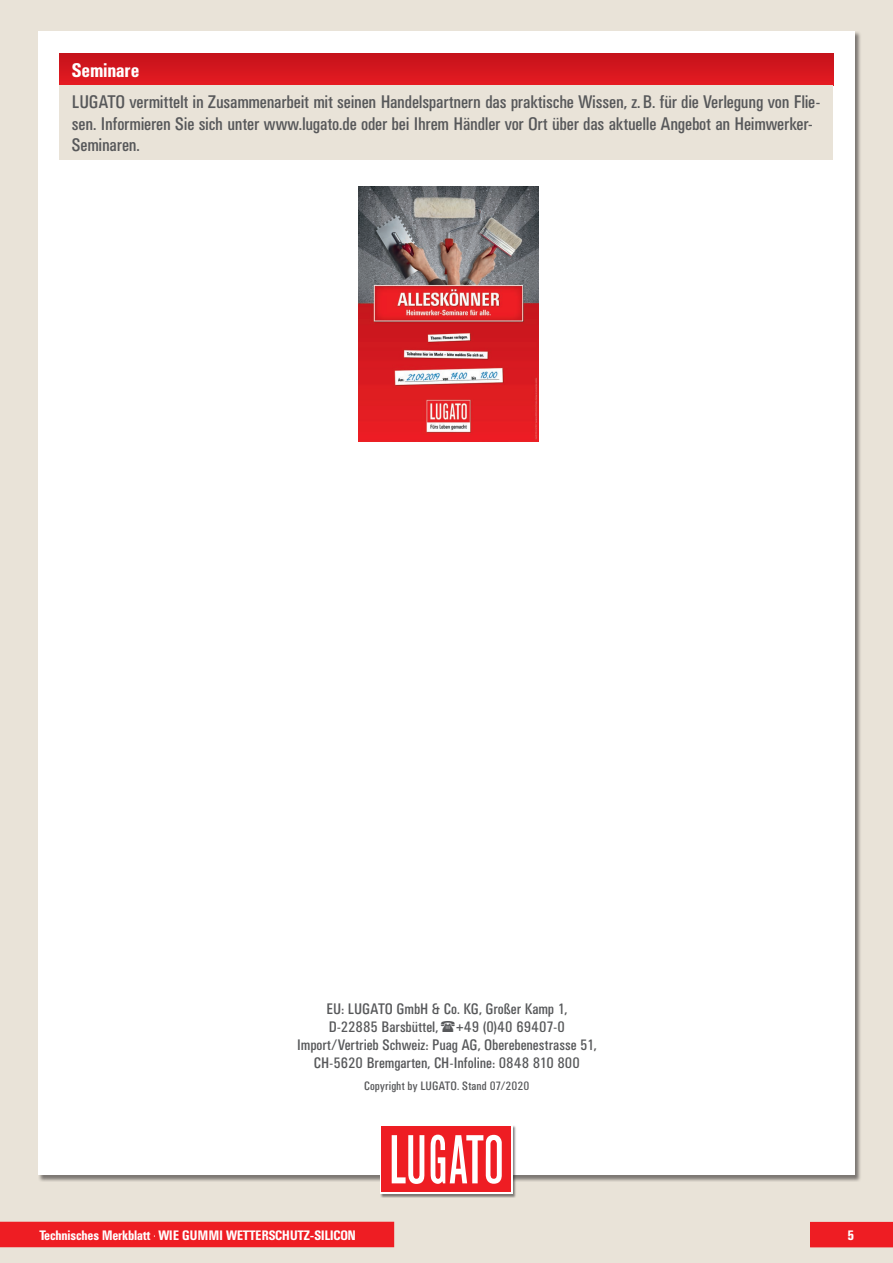
<style>
.page{position:relative;width:893px;height:1263px;background:#e9e3d8}
.page>*{position:absolute;margin:0;border:0;box-sizing:border-box;transform-origin:0 0}
.t1{font:500 condensed 19.5px "UN11";letter-spacing:.005em;color:#fff}
.t2{font:condensed 18px/21.6px "UN11";letter-spacing:-.005em;color:#57585a}
.t3{font:condensed 15px/18px "UN11";letter-spacing:.005em;color:#57585a;text-align:center}
.t4{font:500 condensed 13.5px "UN11";color:#fff}
.t5{font:condensed 12px "UN11";letter-spacing:.02em;color:#57585a}
</style>
<div class="page">
<div style="left:810px;top:1222px;width:83px;height:25px;background:#ee1d23"></div>
<div style="left:38px;top:31px;width:817px;height:1144px;background:#fff"></div>
<div style="left:0;top:1222px;width:394px;height:25px;background:#ee1d23"></div>
<div style="left:59px;top:53px;width:774px;height:32px;background:linear-gradient(to bottom,#c3121b,#e41a22)"></div>
<div style="left:59px;top:85px;width:774px;height:75px;background:#e9e3d8"></div>
<img style="left:358px;top:186px;width:180px;height:255px">
<div style="left:380px;top:1125px;width:137px;height:73px;background:#231f20;opacity:.55"></div>
<svg style="left:380px;top:1125px;width:133px;height:69px"></svg>
<div style="left:382px;top:1126px;width:129px;height:66px;background:#ee1d23"></div>
<svg style="left:392px;top:1135px;width:32px;height:49px"></svg>
<svg style="left:430px;top:1135px;width:72px;height:49px"></svg>
<p class="t1" style="left:72px;top:59px;width:69px">Seminare</p>
<p class="t2" style="left:72px;top:91px;width:750px">LUGATO vermittelt in Zusammenarbeit mit seinen Handelspartnern das praktische Wissen, z.B. für die Verlegung von Flie&shy;sen. Informieren Sie sich unter www.lugato.de oder bei Ihrem Händler vor Ort über das aktuelle Angebot an Heimwerker-<br>Seminaren.</p>
<p class="t3" style="left:297px;top:999px;width:301px">EU: LUGATO GmbH &amp; Co. KG, Großer Kamp 1,<br>D-22885 Barsbüttel, +49 (0)40 69407-0<br>Import/Vertrieb Schweiz: Puag AG, Oberebenestrasse 51, CH-5620 Bremgarten, CH-Infoline: 0848 810 800</p>
<p class="t5" style="left:364px;top:1079px;width:167px">Copyright by LUGATO. Stand 07/2020</p>
<p class="t4" style="left:39px;top:1227px;width:318px">Technisches Merkblatt WIE GUMMI WETTERSCHUTZ-SILICON</p>
<p class="t4" style="left:847px;top:1227px;width:8px">5</p>
</div>
